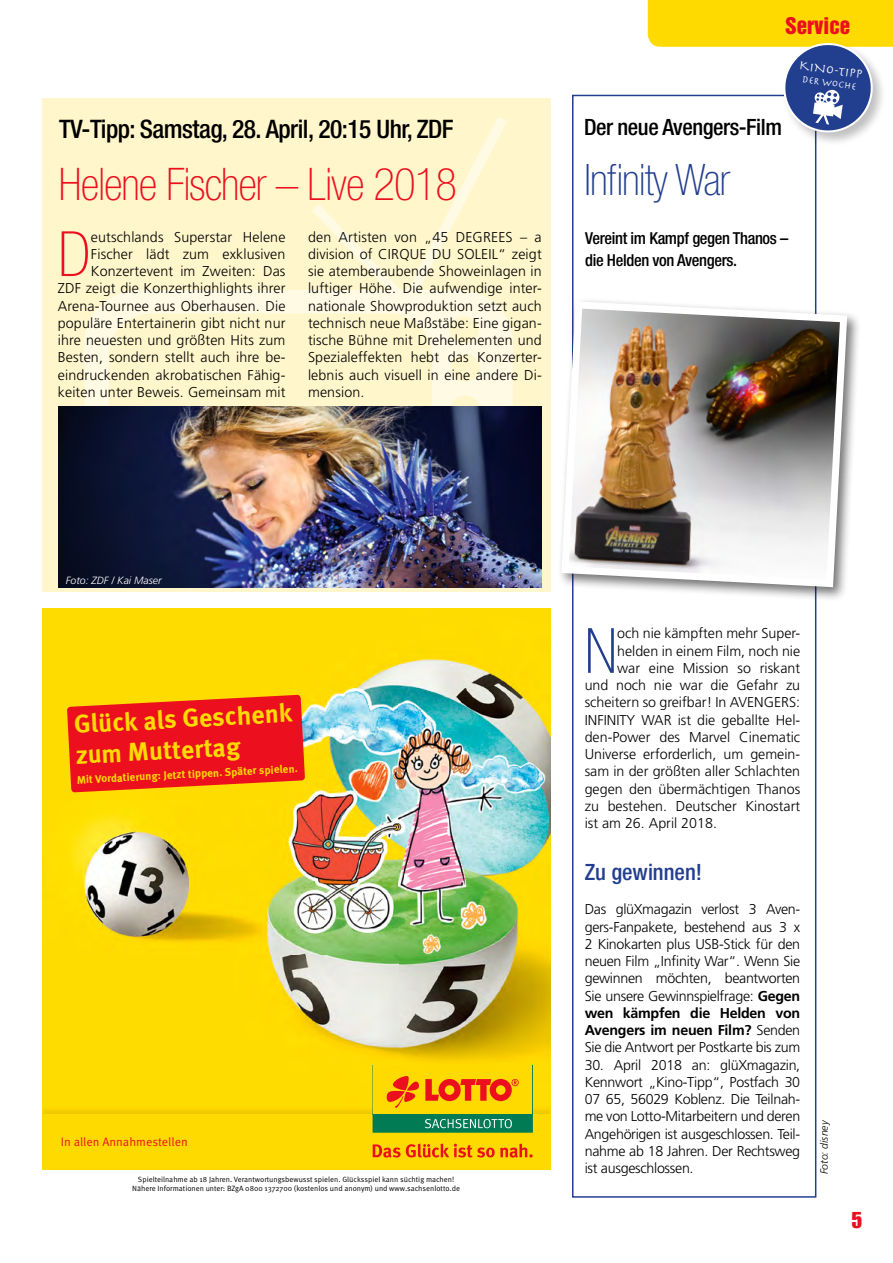
<style>
.page{position:relative;width:893px;height:1263px;background:#fff}
.page>*{position:absolute;margin:0;border:0;box-sizing:border-box;transform-origin:0 0}
.t1{font:100 condensed 62.55px "Helvetica Neue LT Std";color:#ec101f}
.t2{font:100 condensed 62.55px "Helvetica Neue LT Std";color:#223e8f}
.t3{font:100 condensed 45px "Helvetica Neue LT Std";letter-spacing:-.02em;color:#ec101f}
.t4{font:100 condensed 43.5px "Helvetica Neue LT Std";letter-spacing:-.02em;color:#223e8f}
.t5{font:700 25.8px/30.9px "Meta Pro";color:#ffda00}
.t6{font:500 condensed 25.5px "Helvetica Neue LT Std";letter-spacing:-.02em;color:#000}
.t7{font:500 condensed 22.5px "Helvetica Neue LT Std";letter-spacing:-.02em;color:#000}
.t8{font:500 condensed 22.5px "Helvetica Neue LT Std";color:#223e8f}
.t9{font:22.5px "Impact LT Std";color:#ec101f}
.t10{font:21px "Helvetica Inserat LT Std";color:#ec101f}
.t11{font:500 condensed 16.5px/22.5px "Helvetica Neue LT Std";letter-spacing:-.02em;color:#000}
.t12{font:300 14.25px/17.2px "Frutiger LT Std";color:#000;text-align:justify}
.t13{font:13.05px "Herculanum LT Std";color:#fff}
.t14{font:12.15px "Meta Pro";color:#ec101f}
.t15{font:700 11.1px "Meta Pro";color:#ffda00}
.t16{font:italic 300 10.5px "Frutiger LT Std";color:#fff}
.t17{font:italic 300 10.5px "Frutiger LT Std";color:#000}
.t18{font:10.35px "Herculanum LT Std";color:#fff}
.t19{font:7.65px/9.1px "Meta Pro";color:#000;text-align:center}
.s1{font-weight:700}
</style>
<div class="page">
<img style="left:43px;top:608px;width:508px;height:506px">
<div style="left:43px;top:1114px;width:508px;height:55px;background:#ffda00"></div>
<svg style="left:373px;top:1143px;width:160px;height:15px"></svg>
<svg style="left:373px;top:1065px;width:160px;height:67px;background:#bca31e"></svg>
<svg style="left:67px;top:695px;width:238px;height:97px;background:#ee2a1b"></svg>
<div style="left:572px;top:95px;width:244px;height:1103px;background:#fff;border:2px solid #223e8f"></div>
<div style="left:43px;top:98px;width:508px;height:493px;background:#fff6cb"></div>
<svg style="left:84px;top:117px;width:429px;height:289px"></svg>
<div style="left:557px;top:297px;width:305px;height:305px;background:#000;opacity:.55"></div>
<img style="left:558px;top:298px;width:293px;height:293px">
<div style="left:781px;top:41px;width:107px;height:106px;background:#000;opacity:.25"></div>
<svg style="left:648px;top:0;width:245px;height:134px"></svg>
<img style="left:58px;top:406px;width:484px;height:181px">
<h3 class="t6" style="left:59px;top:114px;width:396px">TV-Tipp: Samstag, 28. April, 20:15 Uhr, ZDF</h3>
<h2 class="t3" style="left:58px;top:159px;width:400px">Helene Fischer – Live 2018</h2>
<h1 class="t1" style="left:58px;top:219px;width:34px">D</h1>
<p class="t12" style="left:58px;top:228px;width:229px;text-align:right">eutschlands Superstar Helene Fischer lädt zum exklusiven Konzertevent im Zweiten: Das<br>ZDF zeigt die Konzerthighlights ihrer Arena-Tournee aus Oberhausen. Die populäre Entertainerin gibt nicht nur ihre neuesten und größten Hits zum Besten, sondern stellt auch ihre be&shy;eindruckenden akrobatischen Fähig&shy;keiten unter Beweis. Gemeinsam mit</p>
<p class="t12" style="left:308px;top:228px;width:235px">den Artisten von „45 DEGREES – a division of CIRQUE DU SOLEIL“ zeigt sie atemberaubende Showeinlagen in luftiger Höhe. Die aufwendige inter&shy;nationale Showproduktion setzt auch technisch neue Maßstäbe: Eine gigan&shy;tische Bühne mit Drehelementen und Spezialeffekten hebt das Konzerter&shy;lebnis auch visuell in eine andere Di&shy;mension.</p>
<h3 class="t10" style="left:785px;top:13px;width:67px">SERVICE</h3>
<p class="t13" style="left:800px;top:59px;width:66px;rotate:8deg">KINO-Tipp</p>
<p class="t18" style="left:803px;top:74px;width:56px;rotate:8deg">der woche</p>
<h3 class="t7" style="left:584px;top:114px;width:199px">Der neue Avengers-Film</h3>
<h3 class="t4" style="left:584px;top:155px;width:148px">Infinity War</h3>
<p class="t11" style="left:585px;top:226px;width:205px">Vereint im Kampf gegen Thanos – die Helden von Avengers.</p>
<p class="t16" style="left:66px;top:574px;width:97px">Foto: ZDF / Kai Maser</p>
<h3 class="t5" style="left:73px;top:707px;width:220px;rotate:-3deg">Glück als Geschenk zum Muttertag</h3>
<p class="t15" style="left:76px;top:771px;width:223px;rotate:-3deg">Mit Vordatierung: Jetzt tippen. Später spielen.</p>
<p class="t14" style="left:61px;top:1133px;width:128px">In allen Annahmestellen</p>
<p class="t19" style="left:132px;top:1174px;width:329px">Spielteilnahme ab 18 Jahren. Verantwortungsbewusst spielen. Glücksspiel kann süchtig machen!<br>Nähere Informationen unter: BZgA 0800 1372700 (kostenlos und anonym) und www.sachsenlotto.de</p>
<h1 class="t2" style="left:585px;top:616px;width:34px">N</h1>
<p class="t12" style="left:617px;top:625px;width:185px">och nie kämpften mehr Super-</p>
<p class="t12" style="left:617px;top:642px;width:185px">helden in einem Film, noch nie</p>
<p class="t12" style="left:617px;top:659px;width:185px">war eine Mission so riskant</p>
<p class="t12" style="left:585px;top:677px;width:217px">und noch nie war die Gefahr zu</p>
<p class="t12" style="left:585px;top:694px;width:217px">scheitern so greifbar! In AVENGERS:</p>
<p class="t12" style="left:585px;top:711px;width:217px">INFINITY WAR ist die geballte Hel-</p>
<p class="t12" style="left:585px;top:728px;width:217px">den-Power des Marvel Cinematic</p>
<p class="t12" style="left:585px;top:746px;width:217px">Universe erforderlich, um gemein-</p>
<p class="t12" style="left:585px;top:763px;width:217px">sam in der größten aller Schlachten</p>
<p class="t12" style="left:585px;top:780px;width:217px">gegen den übermächtigen Thanos</p>
<p class="t12" style="left:585px;top:797px;width:217px">zu bestehen. Deutscher Kinostart</p>
<p class="t12" style="left:585px;top:815px;width:134px">ist am 26. April 2018.</p>
<h3 class="t8" style="left:585px;top:858px;width:119px">Zu gewinnen!</h3>
<p class="t12" style="left:585px;top:901px;width:217px">Das glüXmagazin verlost 3 Aven&shy;gers-Fanpakete, bestehend aus 3 x 2 Kinokarten plus USB-Stick für den neuen Film „Infinity War“. Wenn Sie gewinnen möchten, beantworten Sie unsere Gewinnspielfrage: <span class="s1">Gegen wen kämpfen die Helden von Avengers im neuen Film?</span> Senden Sie die Antwort per Postkarte bis zum</p>
<p class="t12" style="left:585px;top:1056px;width:217px">30. April 2018 an: glüXmagazin, Kennwort „Kino-Tipp“, Postfach 30<br>07 65, 56029 Koblenz. Die Teilnah&shy;me von Lotto-Mitarbeitern und deren Angehörigen ist ausgeschlossen. Teil&shy;nahme ab 18 Jahren. Der Rechtsweg ist ausgeschlossen.</p>
<p class="t17" style="left:818px;top:1174px;width:56px;rotate:-90deg">Foto: disney</p>
<h3 class="t9" style="left:851px;top:1207px;width:12px">5</h3>
</div>
